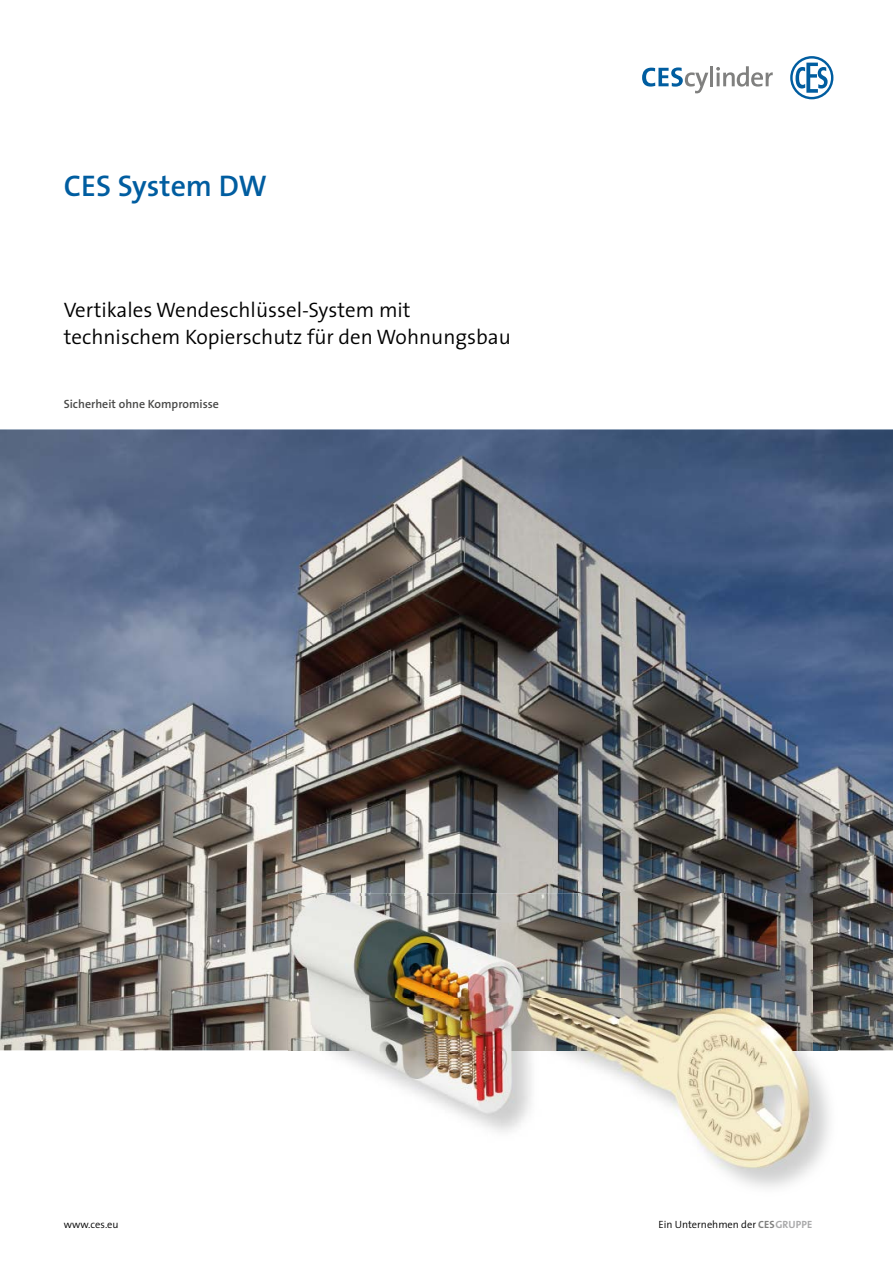
<style>
.page{position:relative;width:893px;height:1263px;background:#fff}
.page>*{position:absolute;margin:0;border:0;box-sizing:border-box;transform-origin:0 0}
.t1{font:600 30px "The Sans";color:#005da0}
.t2{font:300 21px/27px "The Sans";color:#000}
.t3{font:600 12px "The Sans";color:#494948}
.t4{font:300 10.5px "The Sans";color:#000}
.s1{font-weight:700;color:#80807f}
.s2{font-weight:700;color:#a9a9aa}
</style>
<div class="page">
<svg style="left:642px;top:67px;width:66px;height:26px"></svg>
<hr style="left:710px;top:66px;width:3px;height:20px;background:#80807f">
<svg style="left:716px;top:66px;width:57px;height:21px"></svg>
<svg style="left:790px;top:56px;width:43px;height:43px"></svg>
<img style="left:0;top:429px;width:893px;height:621px">
<img style="left:292px;top:896px;width:546px;height:291px">
<img style="left:288px;top:946px;width:4px;height:105px">
<img style="left:288px;top:893px;width:315px;height:53px">
<img style="left:602px;top:893px;width:210px;height:3px">
<img style="left:292px;top:1050px;width:520px;height:121px">
<h1 class="t1" style="left:64px;top:161px;width:205px">CES System DW</h1>
<p class="t2" style="left:64px;top:296px;width:449px">Vertikales Wendeschlüssel-System mit technischem Kopierschutz für den Wohnungsbau</p>
<p class="t3" style="left:64px;top:394px;width:157px">Sicherheit ohne Kompromisse</p>
<p class="t4" style="left:64px;top:1216px;width:56px">www.ces.eu</p>
<p class="t4" style="left:659px;top:1216px;width:155px">Ein Unternehmen der <span class="s1">CES</span><span class="s2">GRUPPE</span></p>
</div>
